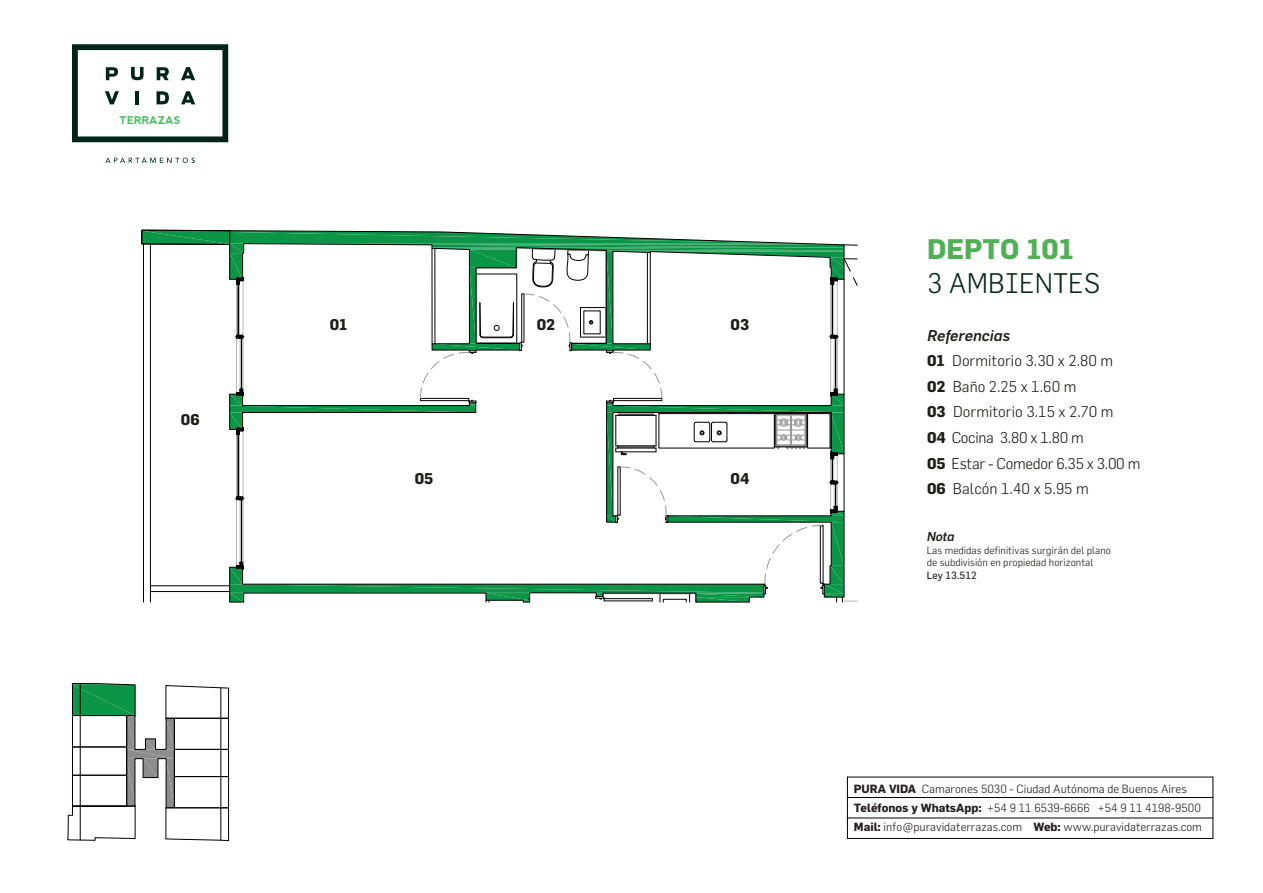
<style>
.page{position:relative;width:1263px;height:893px;background:#fff}
.page>*{position:absolute;margin:0;border:0;box-sizing:border-box;transform-origin:0 0}
.t1{font:300 27.75px "Flama";color:#0a291b}
.t2{font:700 27.75px "Flama";color:#50b055}
.t3{font:300 15.3px/25.5px "Flama";color:#1d1d1b}
.t4{font:700 15.3px "Flama";color:#1d1d1b}
.t5{font:italic 500 12.75px "Flama";color:#1d1d1b}
.t6{font:300 11.7px/19.5px "Flama";color:#231f20}
.t7{font:700 10.65px "nevis";color:#4db963}
.t8{font:300 10.35px/12.5px "Flama";color:#1d1d1b}
.t9{font:10.35px "Flama";color:#1d1d1b}
.s1{font-weight:500;font-style:italic}
.s2{font-weight:700}
</style>
<div class="page">
<svg style="left:141px;top:230px;width:717px;height:372px"></svg>
<svg style="left:67px;top:683px;width:162px;height:158px"></svg>
<svg style="left:105px;top:158px;width:90px;height:5px"></svg>
<svg style="left:72px;top:44px;width:156px;height:98px"></svg>
<hr style="left:847px;top:838px;width:366px;height:1px;background:#000">
<hr style="left:847px;top:818px;width:366px;height:1px;background:#000">
<hr style="left:847px;top:797px;width:366px;height:1px;background:#000">
<hr style="left:847px;top:777px;width:366px;height:1px;background:#000">
<hr style="left:1213px;top:777px;width:1px;height:61px;background:#000">
<hr style="left:847px;top:777px;width:1px;height:61px;background:#000">
<p class="t7" style="left:120px;top:114px;width:63px">TERRAZAS</p>
<h2 class="t4" style="left:181px;top:410px;width:20px">06</h2>
<h2 class="t4" style="left:330px;top:316px;width:19px">01</h2>
<h2 class="t4" style="left:537px;top:316px;width:20px">02</h2>
<h2 class="t4" style="left:730px;top:316px;width:20px">03</h2>
<h2 class="t4" style="left:415px;top:469px;width:20px">05</h2>
<h2 class="t4" style="left:730px;top:469px;width:20px">04</h2>
<h1 class="t2" style="left:927px;top:233px;width:148px">DEPTO 101</h1>
<h1 class="t1" style="left:927px;top:266px;width:175px">3 AMBIENTES</h1>
<h2 class="t3" style="left:927px;top:322px;width:215px"><span class="s1">Referencias<br></span><span class="s2">01</span> Dormitorio 3.30 x 2.80 m<br><span class="s2">02</span> Baño 2.25 x 1.60 m<br><span class="s2">03</span> Dormitorio 3.15 x 2.70 m<br><span class="s2">04</span> Cocina 3.80 x 1.80 m<br><span class="s2">05</span> Estar - Comedor 6.35 x 3.00 m<br><span class="s2">06</span> Balcón 1.40 x 5.95 m</h2>
<p class="t5" style="left:927px;top:529px;width:29px">Nota</p>
<p class="t8" style="left:927px;top:544px;width:186px">Las medidas definitivas surgirán del plano de subdivisión en propiedad horizontal</p>
<p class="t9" style="left:927px;top:569px;width:52px">Ley 13.512</p>
<p class="t6" style="left:854px;top:778px;width:350px"><span class="s2">PURA VIDA</span> Camarones 5030 - Ciudad Autónoma de Buenos Aires<br><span class="s2">Teléfonos y WhatsApp:</span> +54 9 11 6539-6666 +54 9 11 4198-9500<br><span class="s2">Mail:</span> info@puravidaterrazas.com <span class="s2">Web:</span> www.puravidaterrazas.com</p>
</div>
